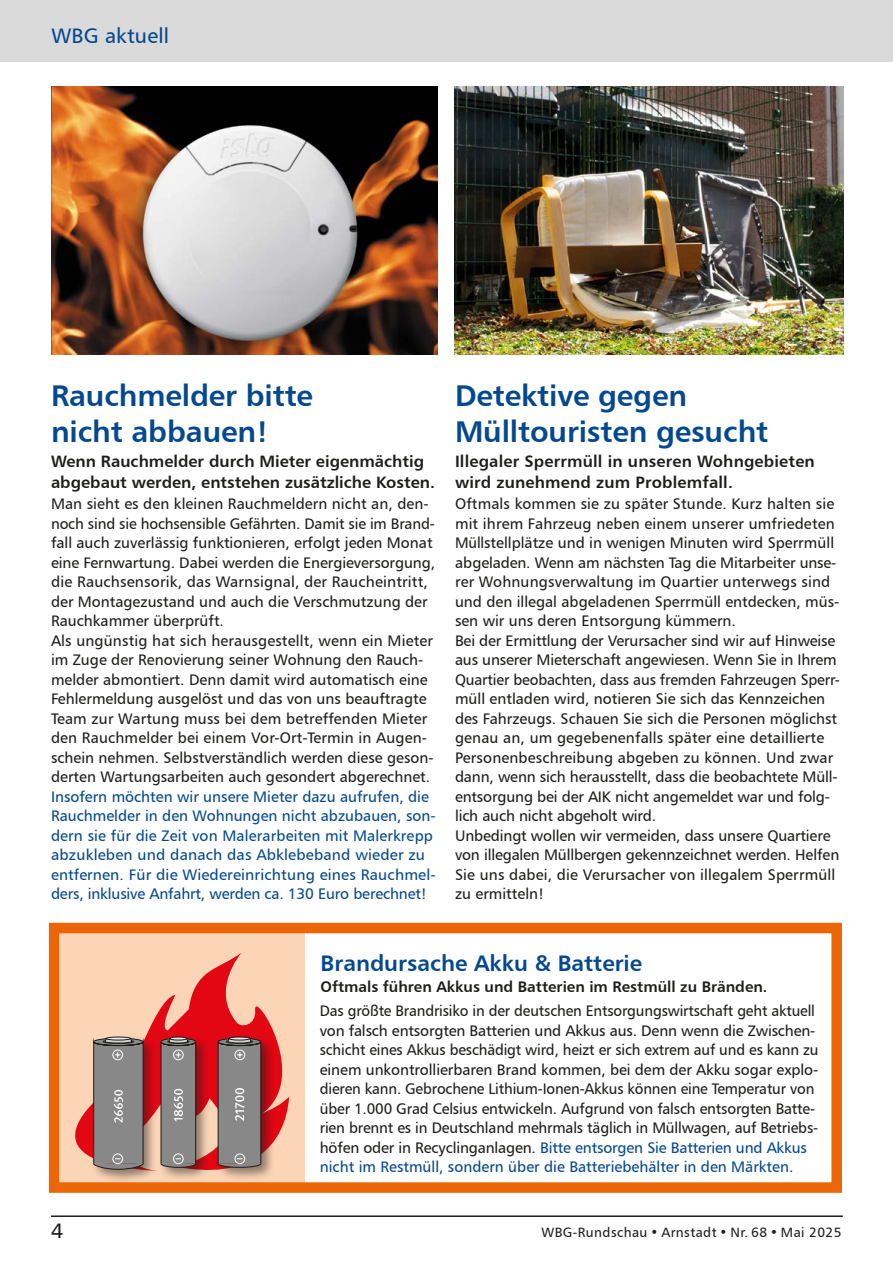
<style>
.page{position:relative;width:893px;height:1263px;background:#fff}
.page>*{position:absolute;margin:0;border:0;box-sizing:border-box;transform-origin:0 0}
.t1{font:30px/36px "Humanist 777 BT Bold B";letter-spacing:-.005em;color:#04488f}
.t2{font:22.5px "Humanist 777 BT Bold B";color:#04488f}
.t3{font:21px "Humanist 777 BT Roman B";letter-spacing:.01em;color:#04488f}
.t4{font:21px "Humanist 777 BT Roman B";color:#1d1d1b}
.t5{font:16.5px/21px "Humanist 777 BT Bold B";color:#1d1d1b}
.t6{font:15.3px/19.5px "Humanist 777 BT Roman B";color:#1d1d1b}
.t7{font:15.3px/19.5px "Humanist 777 BT Roman B";color:#04488f}
.t8{font:15.3px "Humanist 777 BT Bold B";color:#1d1d1b}
.t9{font:13.5px "Humanist 777 BT Roman B";letter-spacing:.03em;color:#1d1d1b}
.s1{color:#04488f}
</style>
<div class="page">
<div style="left:0;top:0;width:893px;height:61px;background:#dadada"></div>
<hr style="left:51px;top:1215px;width:792px;height:2px;background:#1d1d1b">
<div style="left:60px;top:933px;width:244px;height:250px;background:#fcd5b7"></div>
<div style="left:49px;top:923px;width:793px;height:270px;border:10px solid #ec6608"></div>
<img style="left:51px;top:86px;width:387px;height:268px">
<img style="left:454px;top:86px;width:389px;height:268px">
<svg style="left:48px;top:952px;width:257px;height:229px"></svg>
<div style="left:91px;top:1034px;width:184px;height:149px;background:#1d1d1b;opacity:.5"></div>
<div style="left:170px;top:1037px;width:17px;height:3px;border:1px solid #1d1d1b;border-radius:50%"></div>
<div style="left:106px;top:1037px;width:25px;height:3px;border:1px solid #1d1d1b;border-radius:50%"></div>
<div style="left:229px;top:1037px;width:21px;height:3px;border:1px solid #1d1d1b;border-radius:50%"></div>
<svg style="left:93px;top:1038px;width:103px;height:131px;background:#917c7b"></svg>
<svg style="left:218px;top:1038px;width:43px;height:129px;background:#868585"></svg>
<h3 class="t3" style="left:51px;top:23px;width:119px">WBG aktuell</h3>
<h1 class="t1" style="left:51px;top:377px;width:264px">Rauchmelder bitte nicht abbauen!</h1>
<p class="t5" style="left:51px;top:450px;width:385px">Wenn Rauchmelder durch Mieter eigenmächtig abgebaut werden, entstehen zusätzliche Kosten.</p>
<p class="t6" style="left:51px;top:494px;width:386px">Man sieht es den kleinen Rauchmeldern nicht an, den&shy;noch sind sie hochsensible Gefährten. Damit sie im Brand&shy;fall auch zuverlässig funktionieren, erfolgt jeden Monat eine Fernwartung. Dabei werden die Energieversorgung, die Rauchsensorik, das Warnsignal, der Raucheintritt, der Montagezustand und auch die Verschmutzung der Rauchkammer überprüft.<br>Als ungünstig hat sich herausgestellt, wenn ein Mieter im Zuge der Renovierung seiner Wohnung den Rauch&shy;melder abmontiert. Denn damit wird automatisch eine Fehlermeldung ausgelöst und das von uns beauftragte Team zur Wartung muss bei dem betreffenden Mieter den Rauchmelder bei einem Vor-Ort-Termin in Augen&shy;schein nehmen. Selbstverständlich werden diese geson&shy;derten Wartungsarbeiten auch gesondert abgerechnet.</p>
<p class="t7" style="left:51px;top:786px;width:386px">Insofern möchten wir unsere Mieter dazu aufrufen, die Rauchmelder in den Wohnungen nicht abzubauen, son&shy;dern sie für die Zeit von Malerarbeiten mit Malerkrepp abzukleben und danach das Abklebeband wieder zu entfernen. Für die Wiedereinrichtung eines Rauchmel&shy;ders, inklusive Anfahrt, werden ca. 130 Euro berechnet!</p>
<h1 class="t1" style="left:455px;top:377px;width:315px">Detektive gegen<br>Mülltouristen gesucht</h1>
<p class="t5" style="left:455px;top:450px;width:361px">Illegaler Sperrmüll in unseren Wohngebieten wird zunehmend zum Problemfall.</p>
<p class="t6" style="left:455px;top:494px;width:386px">Oftmals kommen sie zu später Stunde. Kurz halten sie mit ihrem Fahrzeug neben einem unserer umfriedeten Müllstellplätze und in wenigen Minuten wird Sperrmüll abgeladen. Wenn am nächsten Tag die Mitarbeiter unse&shy;rer Wohnungsverwaltung im Quartier unterwegs sind und den illegal abgeladenen Sperrmüll entdecken, müs&shy;sen wir uns deren Entsorgung kümmern.<br>Bei der Ermittlung der Verursacher sind wir auf Hinweise aus unserer Mieterschaft angewiesen. Wenn Sie in Ihrem Quartier beobachten, dass aus fremden Fahrzeugen Sperr&shy;müll entladen wird, notieren Sie sich das Kennzeichen des Fahrzeugs. Schauen Sie sich die Personen möglichst genau an, um gegebenenfalls später eine detaillierte Personenbeschreibung abgeben zu können. Und zwar dann, wenn sich herausstellt, dass die beobachtete Müll&shy;entsorgung bei der AIK nicht angemeldet war und folg&shy;lich auch nicht abgeholt wird.<br>Unbedingt wollen wir vermeiden, dass unsere Quartiere von illegalen Müllbergen gekennzeichnet werden. Helfen Sie uns dabei, die Verursacher von illegalem Sperrmüll zu ermitteln!</p>
<h2 class="t2" style="left:321px;top:949px;width:323px">Brandursache Akku &amp; Batterie</h2>
<p class="t8" style="left:321px;top:977px;width:448px">Oftmals führen Akkus und Batterien im Restmüll zu Bränden.</p>
<p class="t6" style="left:320px;top:1001px;width:500px">Das größte Brandrisiko in der deutschen Entsorgungswirtschaft geht aktuell von falsch entsorgten Batterien und Akkus aus. Denn wenn die Zwischen&shy;schicht eines Akkus beschädigt wird, heizt er sich extrem auf und es kann zu einem unkontrollierbaren Brand kommen, bei dem der Akku sogar explo&shy;dieren kann. Gebrochene Lithium-Ionen-Akkus können eine Temperatur von über 1.000 Grad Celsius entwickeln. Aufgrund von falsch entsorgten Batte&shy;rien brennt es in Deutschland mehrmals täglich in Müllwagen, auf Betriebs&shy;höfen oder in Recyclinganlagen. <span class="s1">Bitte entsorgen Sie Batterien und Akkus nicht im Restmüll, sondern über die Batteriebehälter in den Märkten.</span></p>
<h3 class="t4" style="left:51px;top:1217px;width:14px">4</h3>
<p class="t9" style="left:541px;top:1224px;width:302px">WBG-Rundschau • Arnstadt • Nr. 68 • Mai 2025</p>
</div>
